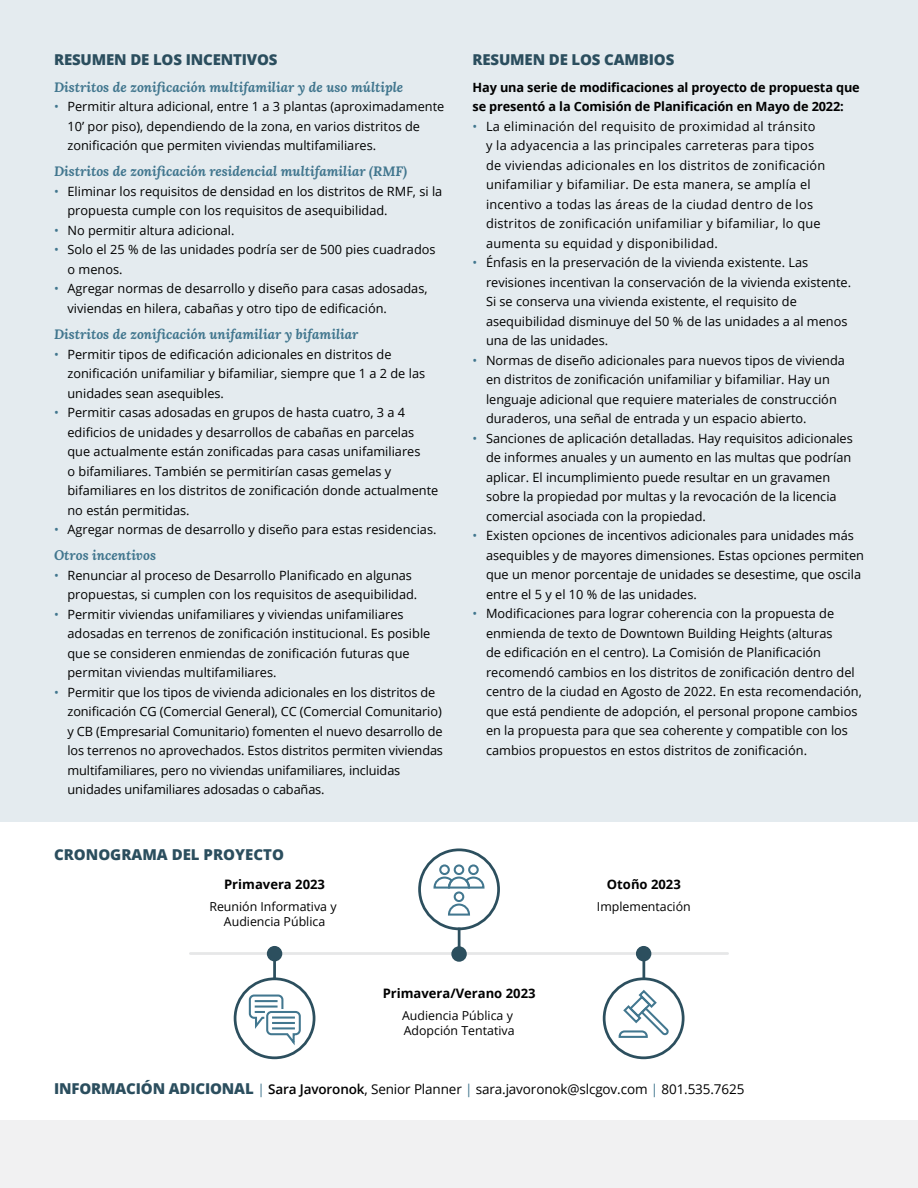
<style>
.page{position:relative;width:918px;height:1188px;background:#fff}
.page>*{position:absolute;margin:0;border:0;box-sizing:border-box;transform-origin:0 0}
.t1{font:800 15px "Open Sans";letter-spacing:-.01em;color:#2b4e5e}
.t2{font:italic 700 13.5px "Lora";color:#41768e}
.t3{font:13.5px "Open Sans";letter-spacing:-.01em;color:#000}
.t4{font:700 13.05px "Open Sans";color:#000}
.t5{font:12.75px/19.5px "Open Sans";color:#000}
.t6{font:12.75px/19.5px "Open Sans";letter-spacing:.02em;color:#000}
.t7{font:700 12.75px/19.5px "Open Sans";letter-spacing:-.01em;color:#000}
.t8{font:12.3px/14.9px "Open Sans";color:#000;text-align:center}
.s1{color:#41768e}
.s2{font-weight:800;font-size:15px;color:#2b4e5e}
.s3{font-weight:600}
</style>
<div class="page">
<div style="left:0;top:1120px;width:918px;height:68px;background:#f1f1f2"></div>
<div style="left:0;top:0;width:918px;height:821px;background:#e4ebef"></div>
<hr style="left:190px;top:952px;width:538px;height:3px;background:#e6e7e8">
<div style="left:234px;top:977px;width:81px;height:82px;border:3px solid #2c4f5e;border-radius:50%"></div>
<div style="left:267px;top:946px;width:15px;height:15px;background:#2c4f5e;border-radius:50%"></div>
<hr style="left:273px;top:959px;width:3px;height:20px;background:#2c4f5e">
<div style="left:603px;top:977px;width:82px;height:82px;border:3px solid #2c4f5e;border-radius:50%"></div>
<div style="left:636px;top:946px;width:15px;height:15px;background:#2c4f5e;border-radius:50%"></div>
<hr style="left:642px;top:959px;width:3px;height:20px;background:#2c4f5e">
<div style="left:418px;top:848px;width:82px;height:82px;border:3px solid #2c4f5e;border-radius:50%"></div>
<div style="left:451px;top:946px;width:16px;height:16px;background:#2c4f5e;border-radius:50%"></div>
<hr style="left:458px;top:928px;width:3px;height:21px;background:#2c4f5e">
<svg style="left:618px;top:988px;width:53px;height:50px"></svg>
<svg style="left:248px;top:994px;width:54px;height:54px"></svg>
<hr style="left:272px;top:1022px;width:23px;height:2px;background:#42778f">
<hr style="left:272px;top:1017px;width:23px;height:2px;background:#42778f">
<hr style="left:272px;top:1027px;width:23px;height:2px;background:#42778f">
<div style="left:454px;top:864px;width:10px;height:11px;border:2px solid #42778f;border-radius:50%"></div>
<div style="left:439px;top:864px;width:11px;height:11px;border:2px solid #42778f;border-radius:50%"></div>
<div style="left:468px;top:864px;width:11px;height:11px;border:2px solid #42778f;border-radius:50%"></div>
<svg style="left:433px;top:876px;width:52px;height:13px"></svg>
<div style="left:454px;top:891px;width:10px;height:11px;border:2px solid #42778f;border-radius:50%"></div>
<svg style="left:448px;top:903px;width:22px;height:13px"></svg>
<p class="t1" style="left:54px;top:49px;width:225px">RESUMEN DE LOS INCENTIVOS</p>
<p class="t2" style="left:54px;top:77px;width:351px">Distritos de zonificación multifamiliar y de uso múltiple</p>
<p class="t5" style="left:68px;top:97px;width:378px;text-indent:-14px"><span class="s1">•</span> Permitir altura adicional, entre 1 a 3 plantas (aproximadamente<br>10’ por piso), dependiendo de la zona, en varios distritos de zonificación que permiten viviendas multifamiliares.</p>
<p class="t2" style="left:54px;top:162px;width:355px">Distritos de zonificación residencial multifamiliar (RMF)</p>
<p class="t5" style="left:68px;top:181px;width:376px;text-indent:-14px"><span class="s1">•</span> Eliminar los requisitos de densidad en los distritos de RMF, si la propuesta cumple con los requisitos de asequibilidad.</p>
<p class="t5" style="left:54px;top:220px;width:182px"><span class="s1">•</span> No permitir altura adicional.</p>
<p class="t5" style="left:68px;top:240px;width:370px;text-indent:-14px"><span class="s1">•</span> Solo el 25 % de las unidades podría ser de 500 pies cuadrados o menos.</p>
<p class="t5" style="left:68px;top:279px;width:362px;text-indent:-14px"><span class="s1">•</span> Agregar normas de desarrollo y diseño para casas adosadas, viviendas en hilera, cabañas y otro tipo de edificación.</p>
<p class="t2" style="left:54px;top:325px;width:306px">Distritos de zonificación unifamiliar y bifamiliar</p>
<p class="t5" style="left:68px;top:344px;width:359px;text-indent:-14px"><span class="s1">•</span> Permitir tipos de edificación adicionales en distritos de zonificación unifamiliar y bifamiliar, siempre que 1 a 2 de las unidades sean asequibles.</p>
<p class="t5" style="left:68px;top:403px;width:372px;text-indent:-14px"><span class="s1">•</span> Permitir casas adosadas en grupos de hasta cuatro, 3 a 4 edificios de unidades y desarrollos de cabañas en parcelas que actualmente están zonificadas para casas unifamiliares<br>o bifamiliares. También se permitirían casas gemelas y bifamiliares en los distritos de zonificación donde actualmente no están permitidas.</p>
<p class="t5" style="left:54px;top:519px;width:384px"><span class="s1">•</span> Agregar normas de desarrollo y diseño para estas residencias.</p>
<p class="t2" style="left:54px;top:546px;width:104px">Otros incentivos</p>
<p class="t5" style="left:68px;top:565px;width:351px;text-indent:-14px"><span class="s1">•</span> Renunciar al proceso de Desarrollo Planificado en algunas propuestas, si cumplen con los requisitos de asequibilidad.</p>
<p class="t5" style="left:68px;top:604px;width:364px;text-indent:-14px"><span class="s1">•</span> Permitir viviendas unifamiliares y viviendas unifamiliares adosadas en terrenos de zonificación institucional. Es posible que se consideren enmiendas de zonificación futuras que permitan viviendas multifamiliares.</p>
<p class="t5" style="left:68px;top:682px;width:377px;text-indent:-14px"><span class="s1">•</span> Permitir que los tipos de vivienda adicionales en los distritos de zonificación CG (Comercial General), CC (Comercial Comunitario) y CB (Empresarial Comunitario) fomenten el nuevo desarrollo de los terrenos no aprovechados. Estos distritos permiten viviendas multifamiliares, pero no viviendas unifamiliares, incluidas unidades unifamiliares adosadas o cabañas.</p>
<p class="t1" style="left:472px;top:49px;width:203px">RESUMEN DE LOS CAMBIOS</p>
<p class="t7" style="left:472px;top:77px;width:389px">Hay una serie de modificaciones al proyecto de propuesta que se presentó a la Comisión de Planificación en Mayo de 2022:</p>
<p class="t6" style="left:486px;top:116px;width:341px;text-indent:-14px"><span class="s1">•</span> La eliminación del requisito de proximidad al tránsito<br>y la adyacencia a las principales carreteras para tipos de viviendas adicionales en los distritos de zonificación unifamiliar y bifamiliar. De esta manera, se amplía el incentivo a todas las áreas de la ciudad dentro de los distritos de zonificación unifamiliar y bifamiliar, lo que aumenta su equidad y disponibilidad.</p>
<p class="t5" style="left:486px;top:252px;width:367px;text-indent:-14px"><span class="s1">•</span> Énfasis en la preservación de la vivienda existente. Las revisiones incentivan la conservación de la vivienda existente.<br>Si se conserva una vivienda existente, el requisito de asequibilidad disminuye del 50 % de las unidades a al menos una de las unidades.</p>
<p class="t5" style="left:486px;top:350px;width:360px;text-indent:-14px"><span class="s1">•</span> Normas de diseño adicionales para nuevos tipos de vivienda en distritos de zonificación unifamiliar y bifamiliar. Hay un lenguaje adicional que requiere materiales de construcción duraderos, una señal de entrada y un espacio abierto.</p>
<p class="t5" style="left:486px;top:428px;width:368px;text-indent:-14px"><span class="s1">•</span> Sanciones de aplicación detalladas. Hay requisitos adicionales de informes anuales y un aumento en las multas que podrían aplicar. El incumplimiento puede resultar en un gravamen sobre la propiedad por multas y la revocación de la licencia comercial asociada con la propiedad.</p>
<p class="t5" style="left:486px;top:525px;width:380px;text-indent:-14px"><span class="s1">•</span> Existen opciones de incentivos adicionales para unidades más asequibles y de mayores dimensiones. Estas opciones permiten que un menor porcentaje de unidades se desestime, que oscila entre el 5 y el 10 % de las unidades.</p>
<p class="t5" style="left:486px;top:603px;width:377px;text-indent:-14px"><span class="s1">•</span> Modificaciones para lograr coherencia con la propuesta de enmienda de texto de Downtown Building Heights (alturas<br>de edificación en el centro). La Comisión de Planificación recomendó cambios en los distritos de zonificación dentro del centro de la ciudad en Agosto de 2022. En esta recomendación, que está pendiente de adopción, el personal propone cambios en la propuesta para que sea coherente y compatible con los cambios propuestos en estos distritos de zonificación.</p>
<p class="t1" style="left:54px;top:843px;width:231px">CRONOGRAMA DEL PROYECTO</p>
<p class="t4" style="left:224px;top:875px;width:102px">Primavera 2023</p>
<p class="t4" style="left:607px;top:875px;width:75px">Otoño 2023</p>
<p class="t8" style="left:209px;top:899px;width:129px">Reunión Informativa y<br>Audiencia Pública</p>
<p class="t8" style="left:597px;top:899px;width:95px">Implementación</p>
<p class="t4" style="left:383px;top:984px;width:154px">Primavera/Verano 2023</p>
<p class="t8" style="left:402px;top:1008px;width:114px;text-align:left">Audiencia Pública y<br>Adopción Tentativa</p>
<p class="t3" style="left:54px;top:1079px;width:692px"><span class="s2">INFORMACIÓN ADICIONAL</span> <span class="s1">|</span> <span class="s3">Sara Javoronok</span>, Senior Planner <span class="s1">|</span> sara.javoronok@slcgov.com <span class="s1">|</span> 801.535.7625</p>
</div>
